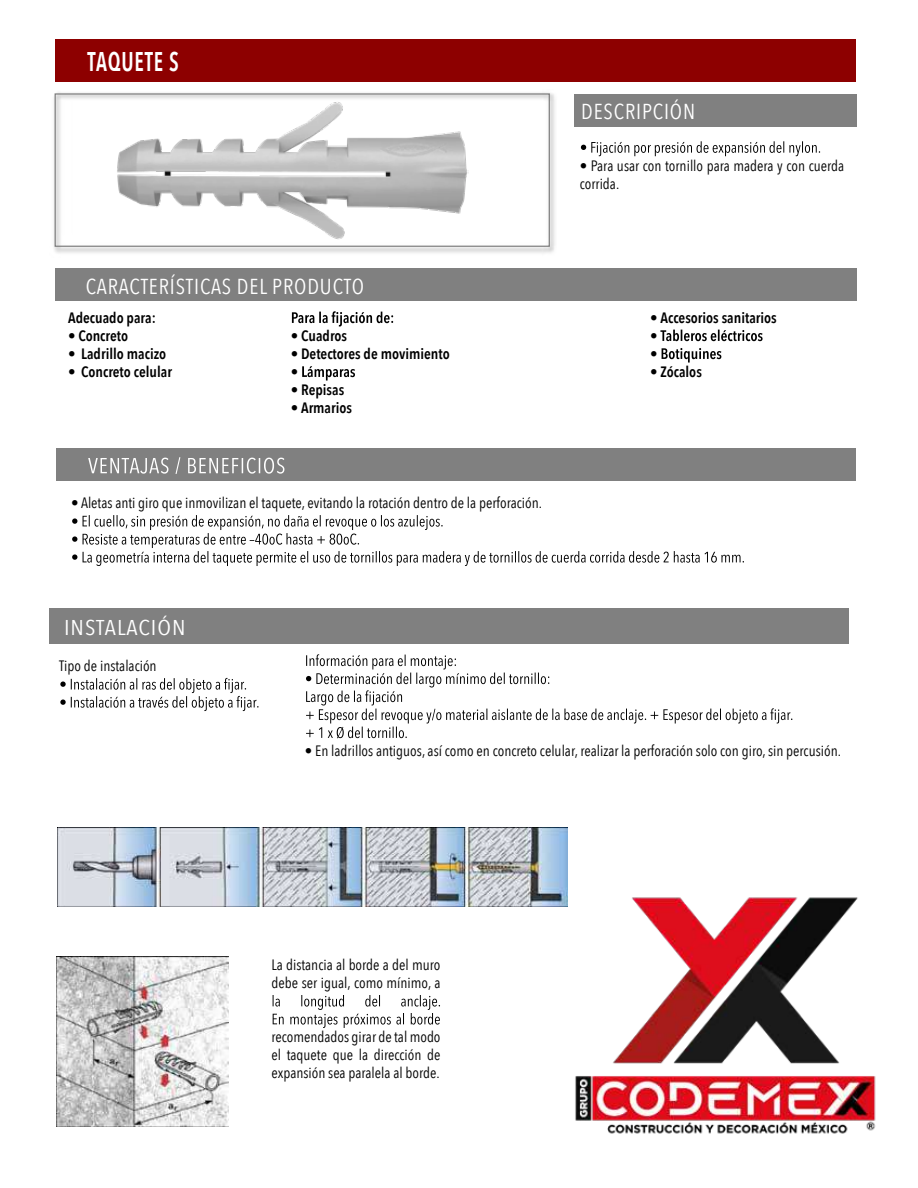
<style>
.page{position:relative;width:918px;height:1188px;background:#fff}
.page>*{position:absolute;margin:0;border:0;box-sizing:border-box;transform-origin:0 0}
.t1{font:600 27px "Avenir Next Condensed";letter-spacing:.04em;color:#fff;scale:.8 1}
.t2{font:21.6px "Avenir Next Condensed";letter-spacing:.04em;color:#fff}
.t3{font:21.45px "Avenir Next Condensed";letter-spacing:.04em;color:#fff;scale:1.12 1}
.t4{font:15px/18px "Avenir Next Condensed";color:#000}
.t5{font:600 15px/18px "Avenir Next Condensed";color:#000}
.s1{font-weight:400}
</style>
<div class="page">
<svg style="left:581px;top:141px;width:239px;height:15px"></svg>
<svg style="left:72px;top:515px;width:672px;height:51px"></svg>
<div style="left:55px;top:39px;width:801px;height:43px;background:#8d0000"></div>
<div style="left:55px;top:268px;width:801px;height:33px;background:#808080"></div>
<div style="left:574px;top:94px;width:282px;height:33px;background:#808080"></div>
<div style="left:56px;top:448px;width:800px;height:33px;background:#808080"></div>
<svg style="left:88px;top:457px;width:196px;height:17px"></svg>
<svg style="left:292px;top:311px;width:101px;height:16px"></svg>
<svg style="left:302px;top:366px;width:53px;height:15px"></svg>
<img style="left:54px;top:92px;width:501px;height:161px">
<div style="left:55px;top:93px;width:495px;height:154px;border:1px solid #808080"></div>
<div style="left:49px;top:608px;width:800px;height:36px;background:#808080"></div>
<svg style="left:60px;top:678px;width:199px;height:33px"></svg>
<svg style="left:306px;top:654px;width:486px;height:84px"></svg>
<svg style="left:660px;top:330px;width:103px;height:11px"></svg>
<svg style="left:662px;top:348px;width:59px;height:15px"></svg>
<img style="left:58px;top:827px;width:509px;height:80px">
<img style="left:57px;top:956px;width:171px;height:171px">
<img style="left:115px;top:95px;width:354px;height:150px">
<svg style="left:273px;top:995px;width:167px;height:33px"></svg>
<img style="left:555px;top:879px;width:321px;height:255px">
<h1 class="t1" style="left:87px;top:39px;width:116px">TAQUETE S</h1>
<h2 class="t2" style="left:86px;top:268px;width:280px">CARACTERÍSTICAS DEL PRODUCTO</h2>
<p class="t5" style="left:68px;top:308px;width:89px">Adecuado para:</p>
<p class="t5" style="left:68px;top:326px;width:61px"><span class="s1">•</span> Concreto</p>
<p class="t5" style="left:68px;top:344px;width:100px"><span class="s1">•</span> Ladrillo macizo</p>
<p class="t5" style="left:68px;top:362px;width:105px"><span class="s1">•</span> Concreto celular</p>
<p class="t5" style="left:291px;top:326px;width:58px"><span class="s1">•</span> Cuadros</p>
<p class="t5" style="left:291px;top:344px;width:160px"><span class="s1">•</span> Detectores de movimiento <span class="s1">•</span></p>
<p class="t5" style="left:291px;top:380px;width:55px"><span class="s1">•</span> Repisas</p>
<p class="t5" style="left:291px;top:398px;width:63px"><span class="s1">•</span> Armarios</p>
<p class="t4" style="left:71px;top:493px;width:472px">• Aletas anti giro que inmovilizan el taquete, evitando la rotación dentro de la perforación.</p>
<h2 class="t2" style="left:581px;top:93px;width:116px">DESCRIPCIÓN</h2>
<p class="t4" style="left:580px;top:156px;width:266px">• Para usar con tornillo para madera y con cuerda corrida.</p>
<p class="t5" style="left:650px;top:308px;width:128px"><span class="s1">•</span> Accesorios sanitarios <span class="s1">•<br>•</span></p>
<p class="t5" style="left:650px;top:362px;width:53px"><span class="s1">•</span> Zócalos</p>
<h3 class="t3" style="left:64px;top:609px;width:110px">INSTALACIÓN</h3>
<p class="t4" style="left:59px;top:657px;width:99px">Tipo de instalación</p>
<p class="t4" style="left:305px;top:741px;width:538px">• En ladrillos antiguos, así como en concreto celular, realizar la perforación solo con giro, sin percusión.</p>
<p class="t4" style="left:271px;top:955px;width:171px">La distancia al borde a del muro debe ser igual, como mínimo, a</p>
<p class="t4" style="left:271px;top:1027px;width:171px;text-align:justify">recomendados girar de tal modo el taquete que la dirección de expansión sea paralela al borde.</p>
</div>
